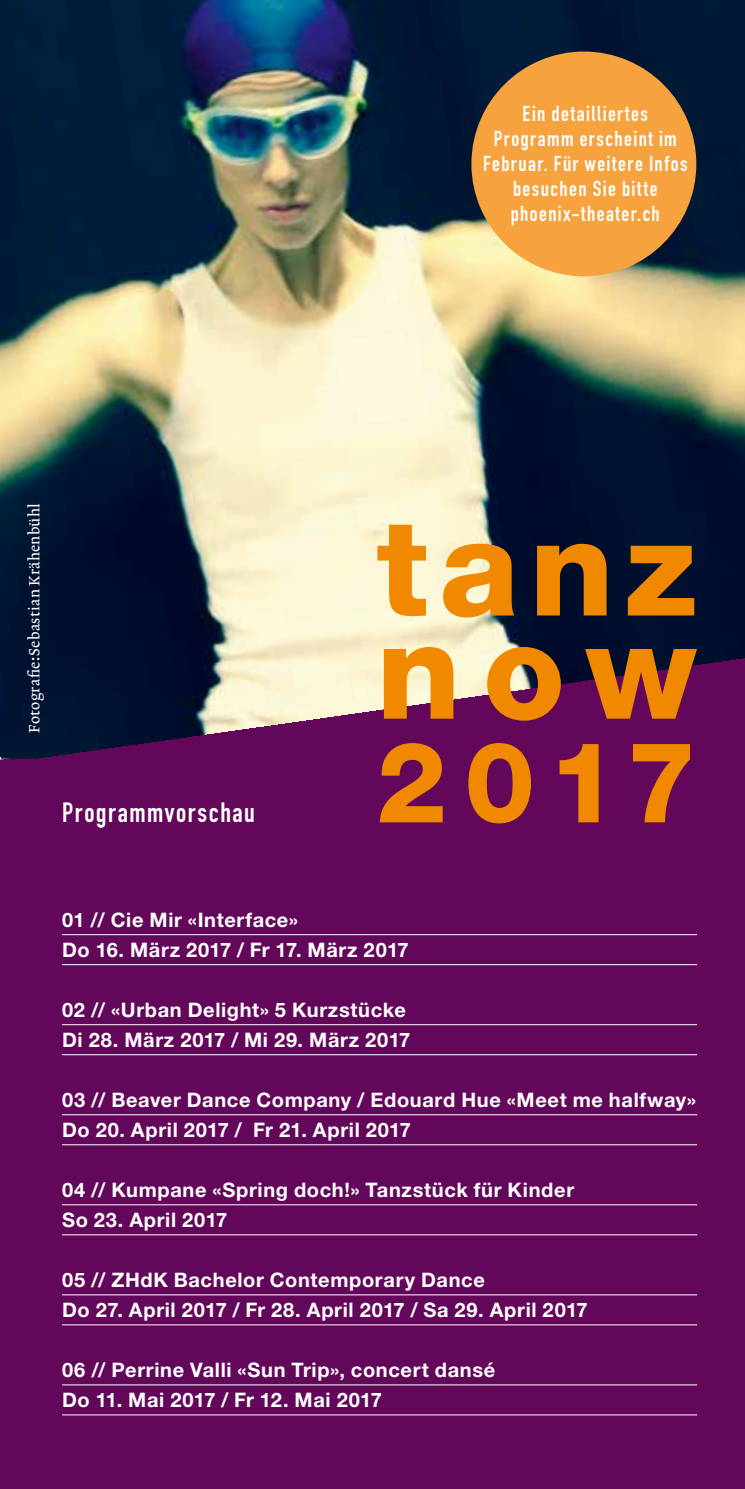
<style>
.page{position:relative;width:745px;height:1489px;background:#fff}
.page>*{position:absolute;margin:0;border:0;box-sizing:border-box;transform-origin:0 0}
.t1{font:27.5px "DIN Engschrift";letter-spacing:.055em;color:#fff}
.t2{font:21.25px/25px "DIN Engschrift";letter-spacing:.065em;color:#fff;text-align:center}
.t3{font:700 20px/30px "Helvetica Neue";letter-spacing:.035em;color:#fff}
.t4{font:500 15px "Lexicon No 2 Roman A";letter-spacing:.025em;color:#fff}
</style>
<div class="page">
<div style="left:0;top:758px;width:744px;height:730px;background:#63075b"></div>
<img style="left:0;top:0;width:744px;height:758px">
<hr style="left:62px;top:934px;width:634px;height:1px;background:#fff">
<hr style="left:62px;top:964px;width:634px;height:1px;background:#fff">
<hr style="left:62px;top:1024px;width:634px;height:1px;background:#fff">
<hr style="left:62px;top:1054px;width:634px;height:1px;background:#fff">
<hr style="left:62px;top:1114px;width:634px;height:1px;background:#fff">
<hr style="left:62px;top:1144px;width:634px;height:1px;background:#fff">
<hr style="left:62px;top:1204px;width:634px;height:1px;background:#fff">
<hr style="left:62px;top:1234px;width:634px;height:1px;background:#fff">
<hr style="left:62px;top:1294px;width:634px;height:1px;background:#fff">
<hr style="left:62px;top:1324px;width:634px;height:1px;background:#fff">
<hr style="left:62px;top:1384px;width:634px;height:1px;background:#fff">
<hr style="left:62px;top:1414px;width:634px;height:1px;background:#fff">
<svg style="left:377px;top:524px;width:316px;height:93px;background:#9a7139"></svg>
<svg style="left:383px;top:647px;width:313px;height:73px;background:#b86f39"></svg>
<svg style="left:379px;top:743px;width:310px;height:80px;background:#9c3b36"></svg>
<div style="left:471px;top:52px;width:224px;height:224px;background:#f6a23e;border-radius:50%"></div>
<p class="t2" style="left:482px;top:101px;width:206px">Ein detailliertes<br>Programm erscheint im<br>Februar. Für weitere Infos besuchen Sie bitte phoenix-theater.ch</p>
<p class="t4" style="left:25px;top:732px;width:231px;rotate:-90deg">Fotografie:Sebastian Krähenbühl</p>
<h1 class="t1" style="left:62px;top:796px;width:194px">Programmvorschau</h1>
<p class="t3" style="left:62px;top:904px;width:348px">01 // Cie Mir «Interface»<br>Do 16. März 2017 / Fr 17. März 2017</p>
<p class="t3" style="left:62px;top:994px;width:349px">02 // «Urban Delight» 5 Kurzstücke<br>Di 28. März 2017 / Mi 29. März 2017</p>
<p class="t3" style="left:62px;top:1084px;width:635px">03 // Beaver Dance Company / Edouard Hue «Meet me halfway»<br>Do 20. April 2017 / Fr 21. April 2017</p>
<p class="t3" style="left:62px;top:1174px;width:513px">04 // Kumpane «Spring doch!» Tanzstück für Kinder<br>So 23. April 2017</p>
<p class="t3" style="left:62px;top:1264px;width:527px">05 // ZHdK Bachelor Contemporary Dance<br>Do 27. April 2017 / Fr 28. April 2017 / Sa 29. April 2017</p>
<p class="t3" style="left:62px;top:1354px;width:434px">06 // Perrine Valli «Sun Trip», concert dansé<br>Do 11. Mai 2017 / Fr 12. Mai 2017</p>
</div>
